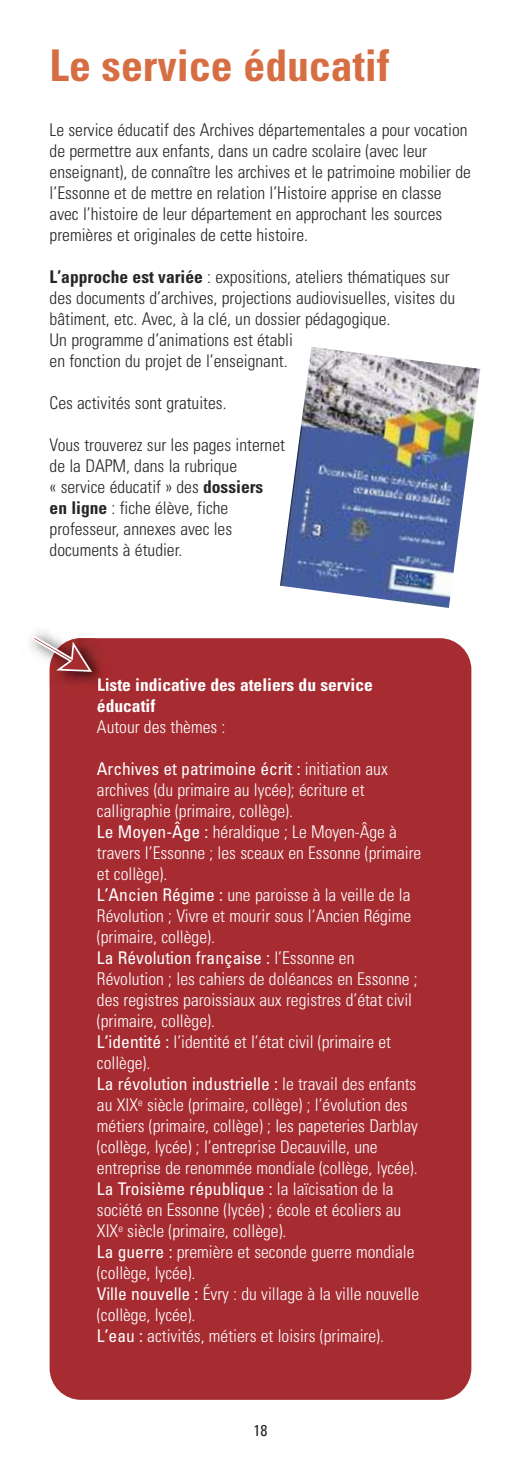
<style>
.page{position:relative;width:521px;height:1474px;background:#fff}
.page>*{position:absolute;margin:0;border:0;box-sizing:border-box;transform-origin:0 0}
.t1{font:700 condensed 43.75px "Univers";color:#d76e43}
.t2{font:300 condensed 17.5px/21px "Univers";color:#fff}
.t3{font:300 condensed 17.5px/21px "Univers";color:#272627}
.t4{font:700 condensed 17.5px/21px "Univers";color:#fff}
.t5{font:condensed 15.75px "Univers";color:#272627}
.s1{font-weight:700}
.s2{font-weight:400}
</style>
<div class="page">
<img style="left:280px;top:347px;width:200px;height:261px">
<div style="left:50px;top:638px;width:421px;height:761px;background:#a62c32;border-radius:31px"></div>
<img style="left:50px;top:638px;width:77px;height:48px">
<img style="left:98px;top:678px;width:16px;height:13px">
<svg style="left:31px;top:635px;width:61px;height:37px"></svg>
<h1 class="t1" style="left:50px;top:50px;width:341px">Le service éducatif</h1>
<p class="t3" style="left:50px;top:121px;width:423px">Le service éducatif des Archives départementales a pour vocation de permettre aux enfants, dans un cadre scolaire (avec leur enseignant), de connaître les archives et le patrimoine mobilier de l’Essonne et de mettre en relation l’Histoire apprise en classe avec l’histoire de leur département en approchant les sources premières et originales de cette histoire.</p>
<p class="t3" style="left:50px;top:268px;width:407px"><span class="s1">L’approche est variée</span> : expositions, ateliers thématiques sur des documents d’archives, projections audiovisuelles, visites du bâtiment, etc. Avec, à la clé, un dossier pédagogique.<br>Un programme d’animations est établi<br>en fonction du projet de l’enseignant.</p>
<p class="t3" style="left:50px;top:394px;width:178px">Ces activités sont gratuites.</p>
<p class="t3" style="left:50px;top:436px;width:237px">Vous trouverez sur les pages internet de la DAPM, dans la rubrique<br>« service éducatif » des <span class="s1">dossiers en ligne</span> : fiche élève, fiche professeur, annexes avec les documents à étudier.</p>
<p class="t4" style="left:97px;top:675px;width:277px">Liste indicative des ateliers du service éducatif</p>
<p class="t2" style="left:97px;top:717px;width:130px">Autour des thèmes :</p>
<p class="t2" style="left:97px;top:759px;width:326px"><span class="s2">Archives et patrimoine écrit :</span> initiation aux archives (du primaire au lycée); écriture et calligraphie (primaire, collège).<br><span class="s2">Le Moyen-Âge :</span> héraldique ; Le Moyen-Âge à travers l’Essonne ; les sceaux en Essonne (primaire et collège).<br><span class="s2">L’Ancien Régime :</span> une paroisse à la veille de la Révolution ; Vivre et mourir sous l’Ancien Régime (primaire, collège).<br><span class="s2">La Révolution française :</span> l’Essonne en Révolution ; les cahiers de doléances en Essonne ; des registres paroissiaux aux registres d’état civil (primaire, collège).<br><span class="s2">L’identité :</span> l’identité et l’état civil (primaire et collège).<br><span class="s2">La révolution industrielle :</span> le travail des enfants au XIX<sup>e</sup> siècle (primaire, collège) ; l’évolution des métiers (primaire, collège) ; les papeteries Darblay (collège, lycée) ; l’entreprise Decauville, une entreprise de renommée mondiale (collège, lycée).<br><span class="s2">La Troisième république :</span> la laïcisation de la société en Essonne (lycée) ; école et écoliers au XIX<sup>e</sup> siècle (primaire, collège).<br><span class="s2">La guerre :</span> première et seconde guerre mondiale (collège, lycée).<br><span class="s2">Ville nouvelle :</span> Évry : du village à la ville nouvelle (collège, lycée).<br><span class="s2">L’eau :</span> activités, métiers et loisirs (primaire).</p>
<p class="t5" style="left:253px;top:1424px;width:15px">18</p>
</div>
